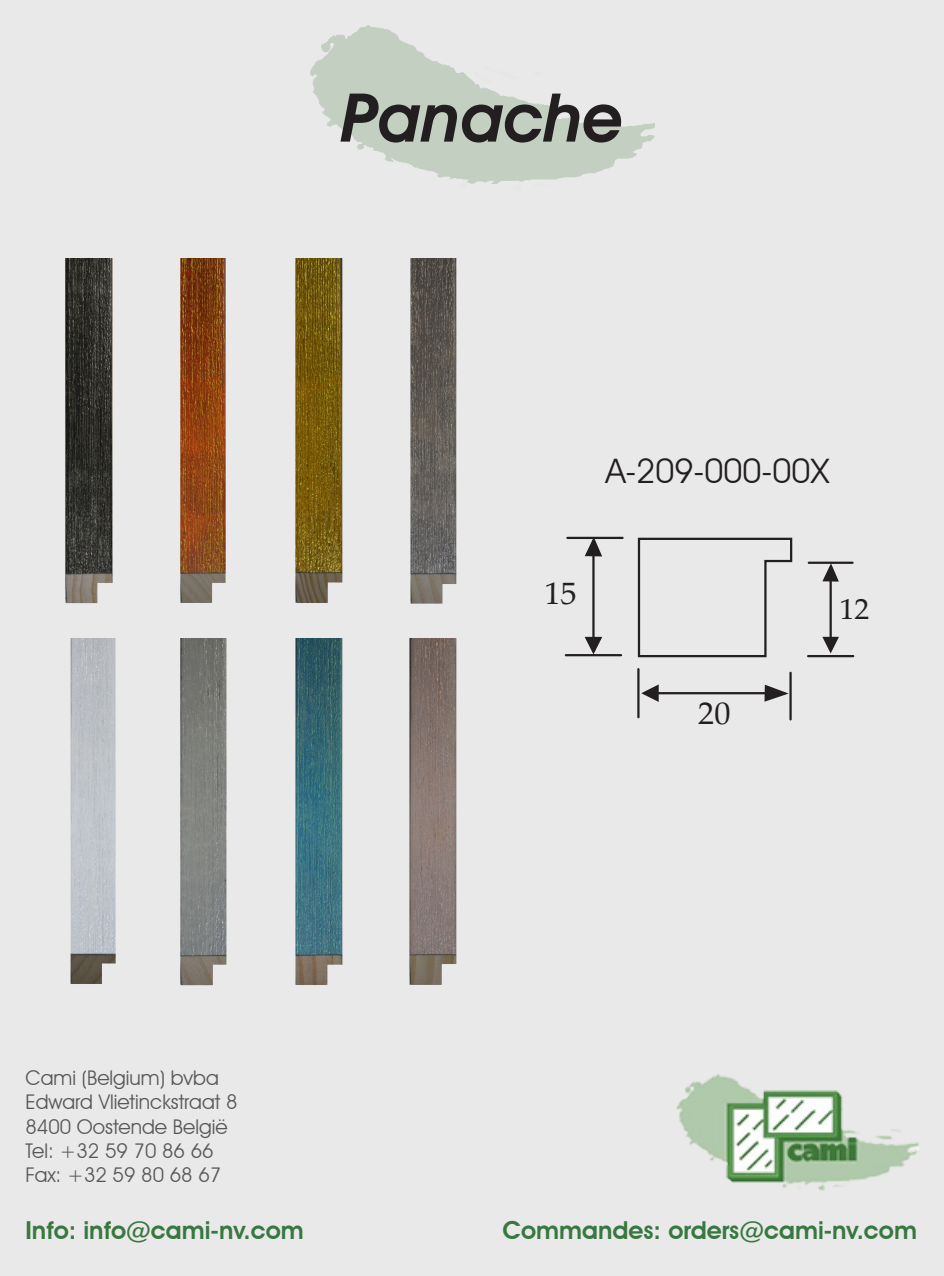
<style>
.page{position:relative;width:944px;height:1276px;background:#e9e9e9}
.page>*{position:absolute;margin:0;border:0;box-sizing:border-box;transform-origin:0 0}
.t1{font:italic 600 67.5px "Avant Garde IT Cby BT";color:#231f20}
.t2{font:33.75px "Avant Garde IT Cby BT";color:#231f20}
.t3{font:31.5px "Palatino Linotype";color:#231f20}
.t4{font:29.25px "Palatino Linotype";color:#231f20}
.t5{font:600 24.75px "Avant Garde IT Cby BT";color:#38783f}
.t6{font:20.25px/24.3px "Avant Garde IT Cby BT";color:#57585a}
</style>
<div class="page">
<img style="left:677px;top:1074px;width:241px;height:116px">
<img style="left:310px;top:26px;width:345px;height:158px">
<img style="left:65px;top:259px;width:48px;height:345px">
<img style="left:180px;top:259px;width:46px;height:344px">
<img style="left:295px;top:259px;width:48px;height:344px">
<img style="left:410px;top:259px;width:47px;height:345px">
<img style="left:70px;top:639px;width:46px;height:345px">
<img style="left:180px;top:639px;width:47px;height:347px">
<img style="left:295px;top:639px;width:48px;height:346px">
<img style="left:409px;top:639px;width:48px;height:346px">
<hr style="left:566px;top:654px;width:55px;height:2px;background:#231f20">
<hr style="left:567px;top:537px;width:56px;height:2px;background:#231f20">
<hr style="left:592px;top:547px;width:3px;height:98px;background:#231f20">
<svg style="left:583px;top:635px;width:21px;height:22px"></svg>
<svg style="left:583px;top:536px;width:20px;height:22px"></svg>
<hr style="left:637px;top:669px;width:3px;height:48px;background:#231f20">
<hr style="left:658px;top:692px;width:112px;height:2px;background:#231f20">
<svg style="left:639px;top:683px;width:22px;height:21px"></svg>
<svg style="left:763px;top:684px;width:26px;height:18px"></svg>
<hr style="left:789px;top:673px;width:3px;height:46px;background:#231f20">
<hr style="left:808px;top:655px;width:45px;height:2px;background:#231f20">
<hr style="left:829px;top:572px;width:3px;height:70px;background:#231f20">
<svg style="left:822px;top:635px;width:17px;height:19px"></svg>
<svg style="left:822px;top:564px;width:17px;height:19px"></svg>
<hr style="left:809px;top:561px;width:44px;height:3px;background:#231f20">
<svg style="left:637px;top:537px;width:156px;height:121px"></svg>
<p class="t1" style="left:342px;top:77px;width:283px">Panache</p>
<p class="t2" style="left:606px;top:450px;width:225px">A-209-000-00X</p>
<p class="t3" style="left:544px;top:570px;width:34px">15</p>
<p class="t3" style="left:698px;top:691px;width:34px">20</p>
<p class="t4" style="left:840px;top:588px;width:31px">12</p>
<p class="t6" style="left:26px;top:1065px;width:213px">Cami (Belgium) bvba<br>Edward Vlietinckstraat 8<br>8400 Oostende België<br>Tel: +32 59 70 86 66<br>Fax: +32 59 80 68 67</p>
<p class="t5" style="left:26px;top:1215px;width:280px">Info: info@cami-nv.com</p>
<p class="t5" style="left:503px;top:1215px;width:416px">Commandes: orders@cami-nv.com</p>
</div>
